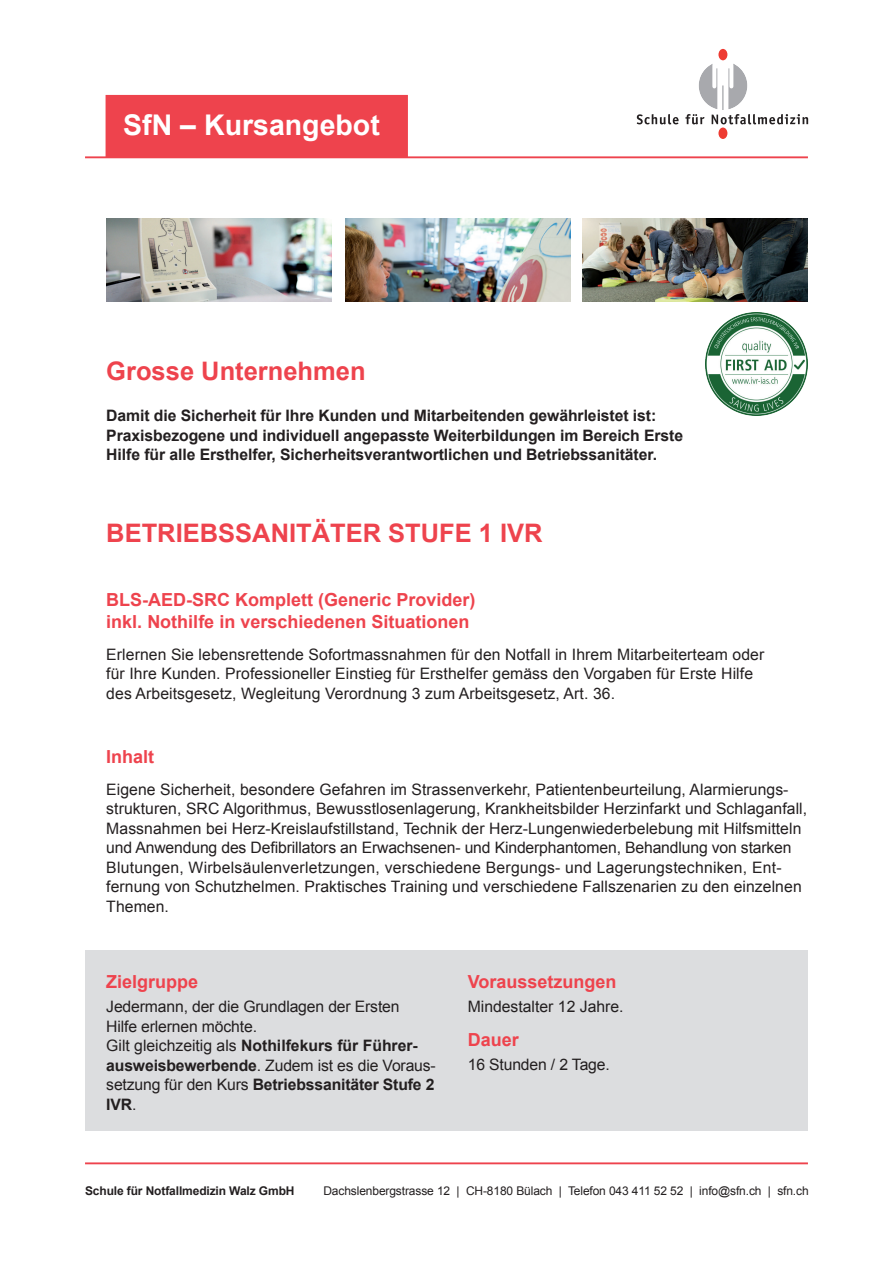
<style>
.page{position:relative;width:893px;height:1263px;background:#fff}
.page>*{position:absolute;margin:0;border:0;box-sizing:border-box;transform-origin:0 0}
.t1{font:700 28.5px "Arial";color:#fff}
.t2{font:700 25.5px "Arial";color:#ee434d}
.t3{font:700 18px/21.6px "Arial";color:#ee434d}
.t4{font:15.75px/19.5px "Arial";letter-spacing:.005em;color:#231f20}
.t5{font:700 15.75px/19.5px "Arial";letter-spacing:-.005em;color:#231f20}
.t6{font:12px "Arial";letter-spacing:-.01em;color:#231f20}
.t7{font:700 12px "Arial";letter-spacing:-.01em;color:#231f20}
.s1{font-weight:700}
</style>
<div class="page">
<hr style="left:85px;top:156px;width:723px;height:2px;background:#ee434d">
<hr style="left:85px;top:1162px;width:723px;height:2px;background:#ee434d">
<div style="left:106px;top:95px;width:302px;height:62px;background:#ee434d"></div>
<div style="left:85px;top:950px;width:723px;height:181px;background:#dcdddf"></div>
<img style="left:106px;top:218px;width:226px;height:83px">
<img style="left:345px;top:218px;width:225px;height:83px">
<img style="left:582px;top:218px;width:226px;height:83px">
<div style="left:718px;top:49px;width:9px;height:11px;background:#ee3b32;border-radius:50%"></div>
<div style="left:718px;top:128px;width:9px;height:11px;background:#ee3b32;border-radius:50%"></div>
<svg style="left:637px;top:114px;width:42px;height:10px"></svg>
<svg style="left:685px;top:64px;width:123px;height:60px"></svg>
<img style="left:705px;top:313px;width:103px;height:102px">
<h1 class="t1" style="left:123px;top:105px;width:258px">SfN – Kursangebot</h1>
<h2 class="t2" style="left:106px;top:354px;width:261px">Grosse Unternehmen</h2>
<p class="t5" style="left:106px;top:406px;width:578px">Damit die Sicherheit für Ihre Kunden und Mitarbeitenden gewährleistet ist:<br>Praxisbezogene und individuell angepasste Weiterbildungen im Bereich Erste<br>Hilfe für alle Ersthelfer, Sicherheitsverantwortlichen und Betriebssanitäter.</p>
<h2 class="t2" style="left:106px;top:516px;width:438px">BETRIEBSSANITÄTER STUFE 1 IVR</h2>
<p class="t3" style="left:106px;top:590px;width:371px">BLS-AED-SRC Komplett (Generic Provider) inkl. Nothilfe in verschiedenen Situationen</p>
<p class="t4" style="left:106px;top:644px;width:659px">Erlernen Sie lebensrettende Sofortmassnahmen für den Notfall in Ihrem Mitarbeiterteam oder für Ihre Kunden. Professioneller Einstieg für Ersthelfer gemäss den Vorgaben für Erste Hilfe des Arbeitsgesetz, Wegleitung Verordnung 3 zum Arbeitsgesetz, Art. 36.</p>
<p class="t3" style="left:106px;top:747px;width:50px">Inhalt</p>
<p class="t4" style="left:106px;top:780px;width:702px">Eigene Sicherheit, besondere Gefahren im Strassenverkehr, Patientenbeurteilung, Alarmierungs&shy;strukturen, SRC Algorithmus, Bewusstlosenlagerung, Krankheitsbilder Herzinfarkt und Schlaganfall, Massnahmen bei Herz-Kreislaufstillstand, Technik der Herz-Lungenwiederbelebung mit Hilfsmitteln und Anwendung des Defibrillators an Erwachsenen- und Kinderphantomen, Behandlung von starken Blutungen, Wirbelsäulenverletzungen, verschiedene Bergungs- und Lagerungstechniken, Ent&shy;fernung von Schutzhelmen. Praktisches Training und verschiedene Fallszenarien zu den einzelnen Themen.</p>
<p class="t3" style="left:106px;top:971px;width:94px">Zielgruppe</p>
<p class="t4" style="left:106px;top:997px;width:331px">Jedermann, der die Grundlagen der Ersten<br>Hilfe erlernen möchte.<br>Gilt gleichzeitig als <span class="s1">Nothilfekurs für Führer&shy;ausweisbewerbende</span>. Zudem ist es die Voraus&shy;setzung für den Kurs <span class="s1">Betriebssanitäter Stufe 2<br>IVR</span>.</p>
<p class="t3" style="left:468px;top:971px;width:150px">Voraussetzungen</p>
<p class="t4" style="left:468px;top:997px;width:157px">Mindestalter 12 Jahre.</p>
<p class="t3" style="left:468px;top:1030px;width:53px">Dauer</p>
<p class="t4" style="left:468px;top:1055px;width:144px">16 Stunden / 2 Tage.</p>
<p class="t7" style="left:85px;top:1183px;width:211px">Schule für Notfallmedizin Walz GmbH</p>
<p class="t6" style="left:323px;top:1183px;width:487px">Dachslenbergstrasse 12 | CH-8180 Bülach | Telefon 043 411 52 52 | info@sfn.ch | sfn.ch</p>
</div>
